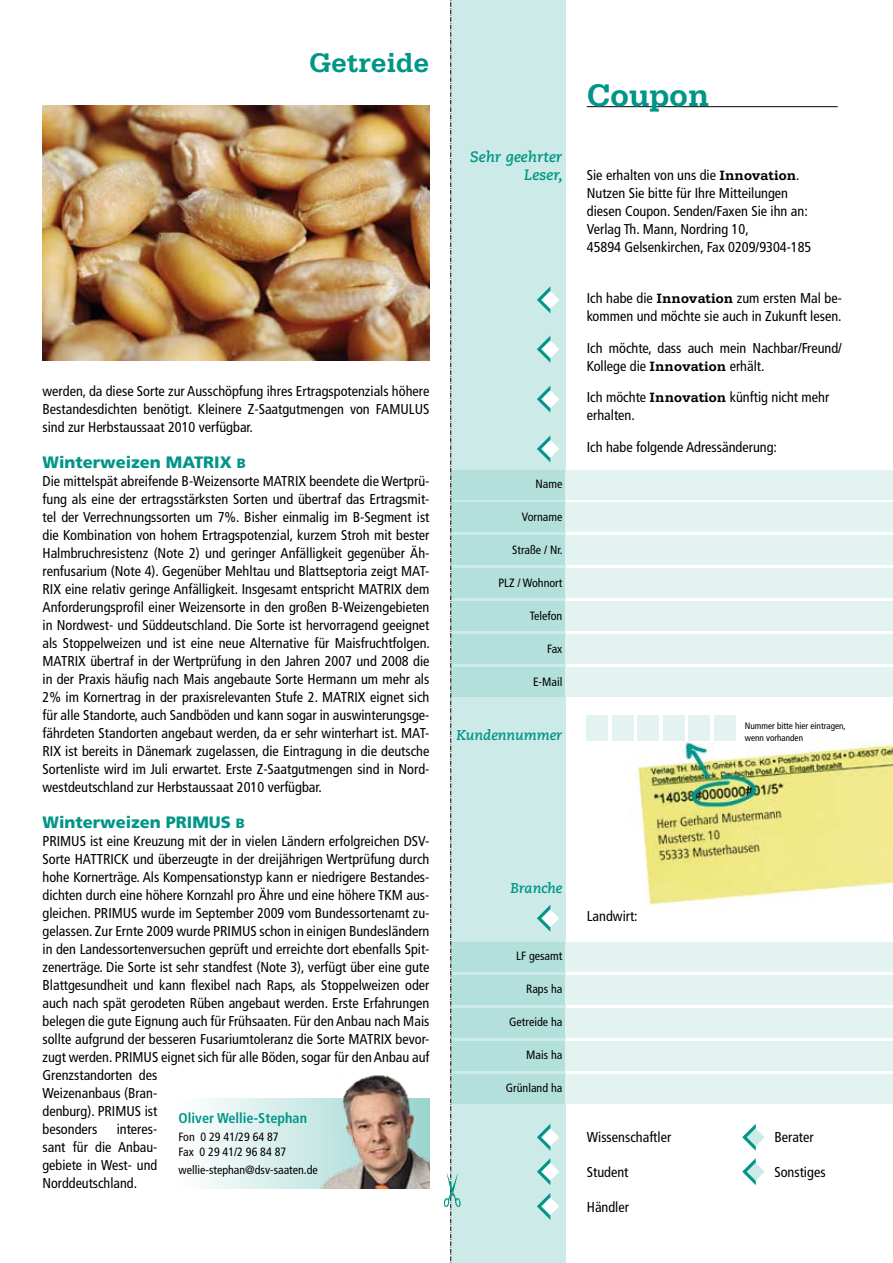
<style>
.page{position:relative;width:893px;height:1263px;background:#fff}
.page>*{position:absolute;margin:0;border:0;box-sizing:border-box;transform-origin:0 0}
.t1{font:700 33px "Serifa";color:#009687}
.t2{font:700 28.5px "Serifa";color:#009687}
.t3{font:900 16.5px "Frutiger";color:#009687}
.t4{font:italic 700 15px/18px "Caecilia";color:#009687;text-align:right}
.t5{font:condensed 14.25px/18px "Frutiger";color:#000}
.t6{font:700 condensed 14.25px "Frutiger";color:#009687}
.t7{font:italic 700 14.25px "Caecilia";letter-spacing:-.005em;color:#009687}
.t8{font:condensed 12px/14.4px "Frutiger";color:#000}
.t9{font:condensed 9.15px/12px "Frutiger";color:#000}
.s1{font-size:13.5px}
.s2{font-family:"Serifa";font-weight:700;font-stretch:normal}
</style>
<div class="page">
<img style="left:629px;top:726px;width:264px;height:182px">
<div style="left:451px;top:0;width:115px;height:1263px;background:#cceae7"></div>
<svg style="left:537px;top:286px;width:22px;height:27px"></svg>
<svg style="left:537px;top:336px;width:22px;height:27px"></svg>
<svg style="left:537px;top:435px;width:22px;height:27px"></svg>
<svg style="left:537px;top:1124px;width:22px;height:27px"></svg>
<svg style="left:537px;top:1158px;width:22px;height:27px"></svg>
<svg style="left:537px;top:1193px;width:22px;height:27px"></svg>
<svg style="left:537px;top:905px;width:22px;height:27px"></svg>
<svg style="left:537px;top:386px;width:22px;height:27px"></svg>
<div style="left:451px;top:470px;width:115px;height:29px;background:#b3e0db"></div>
<div style="left:566px;top:470px;width:327px;height:29px;background:#e3f3f2"></div>
<div style="left:451px;top:942px;width:115px;height:30px;background:#b3e0db"></div>
<div style="left:566px;top:942px;width:327px;height:30px;background:#e3f3f2"></div>
<div style="left:451px;top:502px;width:115px;height:30px;background:#b3e0db"></div>
<div style="left:566px;top:502px;width:327px;height:30px;background:#e3f3f2"></div>
<div style="left:451px;top:975px;width:115px;height:30px;background:#b3e0db"></div>
<div style="left:566px;top:975px;width:327px;height:30px;background:#e3f3f2"></div>
<div style="left:451px;top:535px;width:115px;height:30px;background:#b3e0db"></div>
<div style="left:566px;top:535px;width:327px;height:30px;background:#e3f3f2"></div>
<div style="left:451px;top:1008px;width:115px;height:30px;background:#b3e0db"></div>
<div style="left:566px;top:1008px;width:327px;height:30px;background:#e3f3f2"></div>
<div style="left:451px;top:568px;width:115px;height:30px;background:#b3e0db"></div>
<div style="left:566px;top:568px;width:327px;height:30px;background:#e3f3f2"></div>
<div style="left:451px;top:1041px;width:115px;height:30px;background:#b3e0db"></div>
<div style="left:566px;top:1041px;width:327px;height:30px;background:#e3f3f2"></div>
<div style="left:451px;top:601px;width:115px;height:30px;background:#b3e0db"></div>
<div style="left:566px;top:601px;width:327px;height:30px;background:#e3f3f2"></div>
<div style="left:451px;top:1074px;width:115px;height:30px;background:#b3e0db"></div>
<div style="left:566px;top:1074px;width:327px;height:30px;background:#e3f3f2"></div>
<div style="left:451px;top:634px;width:115px;height:29px;background:#b3e0db"></div>
<div style="left:566px;top:634px;width:327px;height:29px;background:#e3f3f2"></div>
<div style="left:451px;top:667px;width:115px;height:29px;background:#b3e0db"></div>
<div style="left:566px;top:667px;width:327px;height:29px;background:#e3f3f2"></div>
<div style="left:587px;top:715px;width:21px;height:25px;background:#e3f3f2"></div>
<div style="left:612px;top:715px;width:21px;height:25px;background:#e3f3f2"></div>
<div style="left:638px;top:715px;width:21px;height:25px;background:#e3f3f2"></div>
<div style="left:663px;top:715px;width:21px;height:25px;background:#e3f3f2"></div>
<div style="left:689px;top:715px;width:21px;height:25px;background:#e3f3f2"></div>
<div style="left:714px;top:715px;width:21px;height:25px;background:#e3f3f2"></div>
<svg style="left:742px;top:1158px;width:23px;height:27px"></svg>
<svg style="left:742px;top:1124px;width:23px;height:27px"></svg>
<svg style="left:450px;top:0;width:1px;height:1263px"></svg>
<img style="left:444px;top:1167px;width:17px;height:49px">
<img style="left:43px;top:106px;width:386px;height:254px">
<svg style="left:205px;top:1098px;width:110px;height:90px;background:#def1ef"></svg>
<img style="left:315px;top:1075px;width:114px;height:113px">
<hr style="left:587px;top:106px;width:251px;height:1px;background:#000">
<h2 class="t2" style="left:309px;top:46px;width:122px">Getreide</h2>
<p class="t5" style="left:43px;top:382px;width:388px;text-align:justify">werden, da diese Sorte zur Ausschöpfung ihres Ertragspotenzials höhere Bestandesdichten benötigt. Kleinere Z-Saatgutmengen von FAMULUS sind zur Herbstaussaat 2010 verfügbar.</p>
<p class="t3" style="left:43px;top:452px;width:205px">Winterweizen MATRIX <span class="s1">B</span></p>
<p class="t5" style="left:43px;top:472px;width:389px;text-align:justify">Die mittelspät abreifende B-Weizensorte MATRIX beendete die Wertprü&shy;fung als eine der ertragsstärksten Sorten und übertraf das Ertragsmit&shy;tel der Verrechnungssorten um 7%. Bisher einmalig im B-Segment ist die Kombination von hohem Ertragspotenzial, kurzem Stroh mit bester Halmbruchresistenz (Note 2) und geringer Anfälligkeit gegenüber Äh&shy;renfusarium (Note 4). Gegenüber Mehltau und Blattseptoria zeigt MAT-RIX eine relativ geringe Anfälligkeit. Insgesamt entspricht MATRIX dem Anforderungsprofil einer Weizensorte in den großen B-Weizengebieten in Nordwest- und Süddeutschland. Die Sorte ist hervorragend geeignet als Stoppelweizen und ist eine neue Alternative für Maisfruchtfolgen.<br>MATRIX übertraf in der Wertprüfung in den Jahren 2007 und 2008 die in der Praxis häufig nach Mais angebaute Sorte Hermann um mehr als 2% im Kornertrag in der praxisrelevanten Stufe 2. MATRIX eignet sich für alle Standorte, auch Sandböden und kann sogar in auswinterungsge&shy;fährdeten Standorten angebaut werden, da er sehr winterhart ist. MAT-RIX ist bereits in Dänemark zugelassen, die Eintragung in die deutsche Sortenliste wird im Juli erwartet. Erste Z-Saatgutmengen sind in Nord&shy;westdeutschland zur Herbstaussaat 2010 verfügbar.</p>
<p class="t3" style="left:43px;top:812px;width:204px">Winterweizen PRIMUS <span class="s1">B</span></p>
<p class="t5" style="left:43px;top:832px;width:389px">PRIMUS ist eine Kreuzung mit der in vielen Ländern erfolgreichen DSV-Sorte HATTRICK und überzeugte in der dreijährigen Wertprüfung durch hohe Kornerträge. Als Kompensationstyp kann er niedrigere Bestandes&shy;dichten durch eine höhere Kornzahl pro Ähre und eine höhere TKM aus&shy;gleichen. PRIMUS wurde im September 2009 vom Bundessortenamt zu&shy;gelassen. Zur Ernte 2009 wurde PRIMUS schon in einigen Bundesländern in den Landessortenversuchen geprüft und erreichte dort ebenfalls Spit&shy;zenerträge. Die Sorte ist sehr standfest (Note 3), verfügt über eine gute Blattgesundheit und kann flexibel nach Raps, als Stoppelweizen oder auch nach spät gerodeten Rüben angebaut werden. Erste Erfahrungen belegen die gute Eignung auch für Frühsaaten. Für den Anbau nach Mais sollte aufgrund der besseren Fusariumtoleranz die Sorte MATRIX bevor&shy;zugt werden. PRIMUS eignet sich für alle Böden, sogar für den Anbau auf Grenzstandorten des<br>Weizenanbaus (Bran-<br>denburg). PRIMUS ist<br>besonders</p>
<p class="t6" style="left:179px;top:1109px;width:130px">Oliver Wellie-Stephan</p>
<p class="t8" style="left:179px;top:1130px;width:109px">Fon 0 29 41/29 64 87<br>Fax 0 29 41/2 96 84 87</p>
<p class="t8" style="left:179px;top:1163px;width:141px">wellie-stephan@dsv-saaten.de</p>
<p class="t5" style="left:43px;top:1120px;width:116px;text-align:justify;text-indent:74px">interes&shy;sant für die Anbau&shy;gebiete in West- und Norddeutschland.</p>
<p class="t4" style="left:470px;top:148px;width:94px">Sehr geehrter<br>Leser,</p>
<p class="t8" style="left:535px;top:477px;width:28px">Name</p>
<p class="t8" style="left:522px;top:510px;width:42px">Vorname</p>
<p class="t8" style="left:512px;top:543px;width:52px">Straße / Nr.</p>
<p class="t8" style="left:498px;top:576px;width:65px">PLZ / Wohnort</p>
<p class="t8" style="left:530px;top:609px;width:34px">Telefon</p>
<p class="t8" style="left:547px;top:642px;width:17px">Fax</p>
<p class="t8" style="left:533px;top:675px;width:31px">E-Mail</p>
<p class="t7" style="left:456px;top:727px;width:107px">Kundennummer</p>
<h1 class="t1" style="left:587px;top:76px;width:124px">Coupon</h1>
<p class="t5" style="left:587px;top:166px;width:226px">Sie erhalten von uns die <span class="s2">Innovation</span>.<br>Nutzen Sie bitte für Ihre Mitteilungen diesen Coupon. Senden/Faxen Sie ihn an:<br>Verlag Th. Mann, Nordring 10,<br>45894 Gelsenkirchen, Fax 0209/9304-185</p>
<p class="t5" style="left:587px;top:289px;width:257px">Ich habe die <span class="s2">Innovation</span> zum ersten Mal be&shy;kommen und möchte sie auch in Zukunft lesen.</p>
<p class="t5" style="left:587px;top:339px;width:257px">Ich möchte, dass auch mein Nachbar/Freund/<br>Kollege die <span class="s2">Innovation</span> erhält.</p>
<p class="t5" style="left:587px;top:388px;width:244px">Ich möchte <span class="s2">Innovation</span> künftig nicht mehr erhalten.</p>
<p class="t5" style="left:587px;top:438px;width:192px">Ich habe folgende Adressänderung:</p>
<p class="t9" style="left:745px;top:719px;width:103px">Nummer bitte hier eintragen, wenn vorhanden</p>
<p class="t7" style="left:510px;top:880px;width:53px">Branche</p>
<p class="t8" style="left:516px;top:949px;width:48px">LF gesamt</p>
<p class="t8" style="left:526px;top:982px;width:38px">Raps ha</p>
<p class="t8" style="left:509px;top:1015px;width:55px">Getreide ha</p>
<p class="t8" style="left:526px;top:1048px;width:38px">Mais ha</p>
<p class="t8" style="left:506px;top:1081px;width:58px">Grünland ha</p>
<p class="t5" style="left:587px;top:907px;width:52px">Landwirt:</p>
<p class="t5" style="left:587px;top:1128px;width:86px">Wissenschaftler</p>
<p class="t5" style="left:587px;top:1163px;width:43px">Student</p>
<p class="t5" style="left:587px;top:1198px;width:44px">Händler</p>
<p class="t5" style="left:774px;top:1128px;width:41px">Berater</p>
<p class="t5" style="left:774px;top:1163px;width:53px">Sonstiges</p>
</div>
